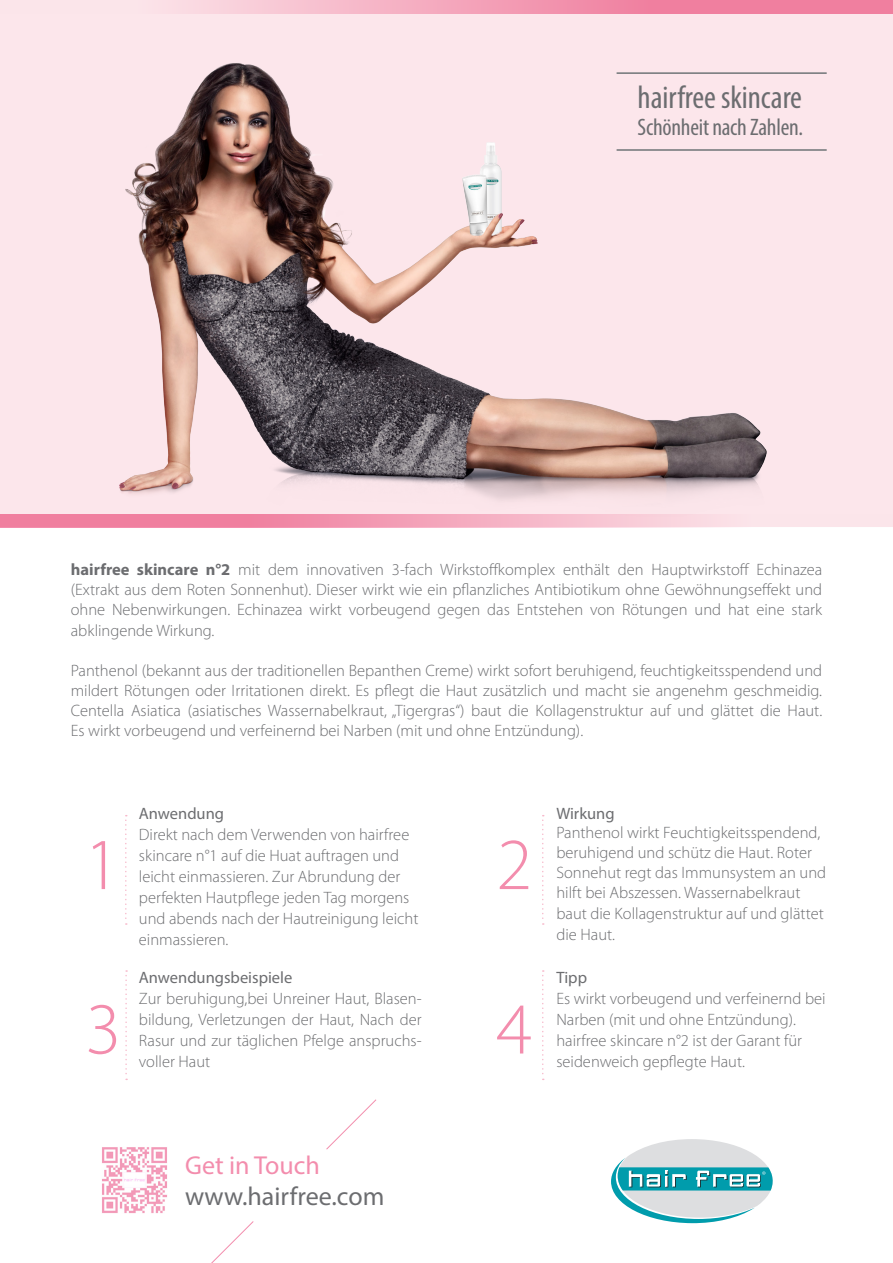
<style>
.page{position:relative;width:893px;height:1263px;background:#fff}
.page>*{position:absolute;margin:0;border:0;box-sizing:border-box;transform-origin:0 0}
.t1{font:300 73.65px "Myriad Pro";color:#f38dad}
.t2{font:condensed 32.4px "Myriad Pro";color:#6c6d70}
.t3{font:25.95px "Myriad Pro";color:#6c6d70}
.t4{font:25.95px "Myriad Pro";color:#f38dad}
.t5{font:condensed 23.85px "Myriad Pro";letter-spacing:-.01em;color:#6c6d70}
.Paragraph_Text{font:300 16.5px/21px "Myriad Pro";color:#6c6d70}
.Paragraph_Text-2{font:16.5px "Myriad Pro";color:#6c6d70}
.s1{font-weight:700}
</style>
<div class="page">
<div style="left:0;top:0;width:893px;height:526px;background:#fce6eb"></div>
<img style="left:119px;top:13px;width:759px;height:487px">
<svg style="left:125px;top:815px;width:2px;height:110px"></svg>
<svg style="left:125px;top:970px;width:2px;height:110px"></svg>
<svg style="left:542px;top:815px;width:2px;height:110px"></svg>
<svg style="left:542px;top:970px;width:2px;height:110px"></svg>
<img style="left:102px;top:1147px;width:65px;height:67px">
<svg style="left:211px;top:1221px;width:43px;height:42px"></svg>
<svg style="left:611px;top:1139px;width:162px;height:84px"></svg>
<svg style="left:326px;top:1099px;width:51px;height:51px"></svg>
<svg style="left:0;top:514px;width:893px;height:13px"></svg>
<hr style="left:617px;top:72px;width:210px;height:2px;background:#808285">
<hr style="left:617px;top:149px;width:210px;height:2px;background:#808285">
<svg style="left:182px;top:0;width:711px;height:13px;background:#f39db5"></svg>
<p class="t2" style="left:638px;top:77px;width:166px">hairfree skincare</p>
<p class="t5" style="left:638px;top:112px;width:167px">Schönheit nach Zahlen.</p>
<p class="Paragraph_Text" style="left:71px;top:560px;width:753px;line-height:20.1px;text-align:justify"><span class="s1">hairfree skincare n°2</span> mit dem innovativen 3-fach Wirkstoffkomplex enthält den Hauptwirkstoff Echinazea (Extrakt aus dem Roten Sonnenhut). Dieser wirkt wie ein pflanzliches Antibiotikum ohne Gewöhnungseffekt und ohne Nebenwirkungen. Echinazea wirkt vorbeugend gegen das Entstehen von Rötungen und hat eine stark abklingende Wirkung.</p>
<p class="Paragraph_Text" style="left:71px;top:661px;width:753px;line-height:19.8px">Panthenol (bekannt aus der traditionellen Bepanthen Creme) wirkt sofort beruhigend, feuchtigkeitsspendend und mildert Rötungen oder Irritationen direkt. Es pflegt die Haut zusätzlich und macht sie angenehm geschmeidig.</p>
<p class="Paragraph_Text" style="left:71px;top:700px;width:753px">Centella Asiatica (asiatisches Wassernabelkraut, „Tigergras“) baut die Kollagenstruktur auf und glättet die Haut.</p>
<p class="Paragraph_Text" style="left:71px;top:719px;width:514px">Es wirkt vorbeugend und verfeinernd bei Narben (mit und ohne Entzündung).</p>
<p class="Paragraph_Text-2" style="left:139px;top:803px;width:87px">Anwendung</p>
<p class="Paragraph_Text" style="left:139px;top:823px;width:281px">Direkt nach dem Verwenden von hairfree skincare n°1 auf die Huat auftragen und leicht einmassieren. Zur Abrundung der perfekten Hautpflege jeden Tag morgens und abends nach der Hautreinigung leicht einmassieren.</p>
<p class="Paragraph_Text-2" style="left:139px;top:967px;width:155px">Anwendungsbeispiele</p>
<p class="Paragraph_Text" style="left:139px;top:987px;width:284px;text-align:justify">Zur beruhigung,bei Unreiner Haut, Blasen&shy;bildung, Verletzungen der Haut, Nach der Rasur und zur täglichen Pfelge anspruchs&shy;voller Haut</p>
<p class="t1" style="left:84px;top:820px;width:37px">1</p>
<p class="t1" style="left:496px;top:820px;width:37px">2</p>
<p class="t1" style="left:85px;top:985px;width:37px">3</p>
<p class="t1" style="left:496px;top:985px;width:37px">4</p>
<p class="Paragraph_Text-2" style="left:556px;top:803px;width:60px">Wirkung</p>
<p class="Paragraph_Text" style="left:556px;top:822px;width:271px;line-height:20.2px">Panthenol wirkt Feuchtigkeitsspendend, beruhigend und schütz die Haut. Roter Sonnehut regt das Immunsystem an und hilft bei Abszessen. Wassernabelkraut baut die Kollagenstruktur auf und glättet die Haut.</p>
<p class="Paragraph_Text-2" style="left:556px;top:967px;width:32px">Tipp</p>
<p class="Paragraph_Text" style="left:556px;top:987px;width:271px">Es wirkt vorbeugend und verfeinernd bei<br>Narben (mit und ohne Entzündung).</p>
<p class="Paragraph_Text" style="left:556px;top:1029px;width:247px">hairfree skincare n°2 ist der Garant für seidenweich gepflegte Haut.</p>
<p class="t4" style="left:185px;top:1149px;width:136px">Get in Touch</p>
<p class="t3" style="left:185px;top:1180px;width:201px">www.hairfree.com</p>
</div>
